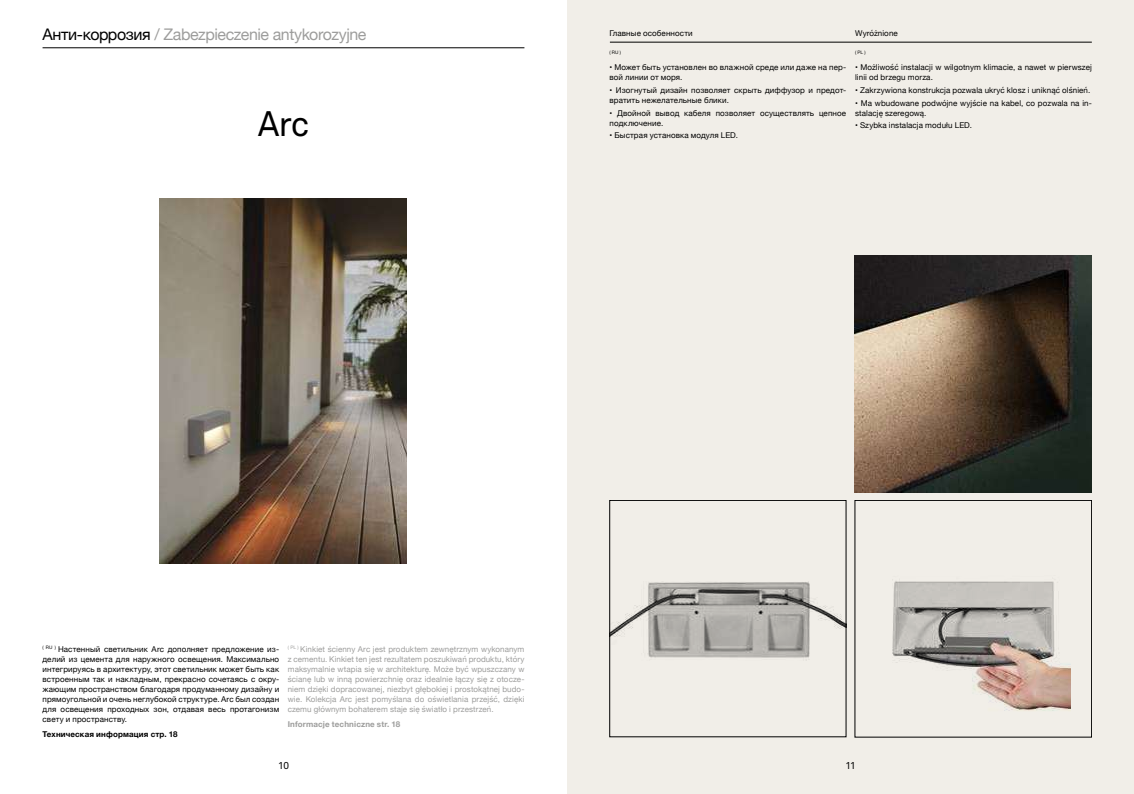
<style>
.page{position:relative;width:1134px;height:794px;background:#fff}
.page>*{position:absolute;margin:0;border:0;box-sizing:border-box;transform-origin:0 0}
.t1{font:35px "Akkurat";color:#000}
.t2{font:16px "Helvetica Neue";letter-spacing:-.03em;color:#9d9d9c}
.t3{font:10px "Akkurat";color:#000}
.t4{font:8px/10px "Helvetica Neue";letter-spacing:.01em;color:#000}
.t5{font:8px/10px "Helvetica Neue";letter-spacing:.01em;color:#9d9d9c;text-align:justify}
.t6{font:700 8px "Helvetica Neue";letter-spacing:.02em;color:#000}
.t7{font:700 8px "Helvetica Neue";letter-spacing:.015em;color:#9d9d9c}
.t8{font:4.7px "Helvetica Neue";color:#000}
.s1{color:#000}
</style>
<div class="page">
<div style="left:567px;top:0;width:567px;height:794px;background:#f1eee8"></div>
<img style="left:159px;top:198px;width:247px;height:366px">
<img style="left:855px;top:255px;width:237px;height:237px">
<img style="left:612px;top:581px;width:232px;height:80px">
<img style="left:892px;top:579px;width:178px;height:132px">
<div style="left:855px;top:500px;width:237px;height:237px;border:1px solid #000"></div>
<hr style="left:610px;top:42px;width:482px;height:1px;background:#000">
<hr style="left:43px;top:48px;width:481px;height:1px;background:#000">
<h2 class="t2" style="left:43px;top:23px;width:325px"><span class="s1">Анти-коррозия</span> / Zabezpieczenie antykorozyjne</h2>
<p class="t4" style="left:609px;top:29px;width:85px">Главные особенности</p>
<p class="t4" style="left:855px;top:29px;width:44px">Wyróżnione</p>
<h1 class="t1" style="left:258px;top:103px;width:53px">Arc</h1>
<p class="t8" style="left:609px;top:49px;width:13px">( RU )</p>
<p class="t4" style="left:609px;top:62px;width:238px">• Может быть установлен во влажной среде или даже на пер&shy;вой линии от моря.</p>
<p class="t4" style="left:609px;top:85px;width:238px">• Изогнутый дизайн позволяет скрыть диффузор и предот&shy;вратить нежелательные блики.</p>
<p class="t4" style="left:609px;top:108px;width:238px">• Двойной вывод кабеля позволяет осуществлять цепное подключение.</p>
<p class="t4" style="left:609px;top:131px;width:130px">• Быстрая установка модуля LED.</p>
<p class="t8" style="left:855px;top:49px;width:12px">( PL )</p>
<p class="t4" style="left:855px;top:62px;width:238px">• Możliwość instalacji w wilgotnym klimacie, a nawet w pierwszej linii od brzegu morza.</p>
<p class="t4" style="left:855px;top:85px;width:237px">• Zakrzywiona konstrukcja pozwala ukryć klosz i uniknąć olśnień.</p>
<p class="t4" style="left:855px;top:98px;width:238px">• Ma wbudowane podwójne wyjście na kabel, co pozwala na in&shy;stalację szeregową.</p>
<p class="t4" style="left:855px;top:121px;width:118px">• Szybka instalacja modułu LED.</p>
<p class="t4" style="left:43px;top:644px;width:238px;text-align:justify"><sup>(</sup> <sup>RU</sup> <sup>)</sup> Настенный светильник Arc дополняет предложение из&shy;делий из цемента для наружного освещения. Максимально интегрируясь в архитектуру, этот светильник может быть как встроенным так и накладным, прекрасно сочетаясь с окру&shy;жающим пространством благодаря продуманному дизайну и прямоугольной и очень неглубокой структуре. Arc был создан для освещения проходных зон, отдавая весь протагонизм свету и пространству.</p>
<p class="t6" style="left:43px;top:728px;width:137px">Техническая информация стр. 18</p>
<p class="t5" style="left:288px;top:644px;width:238px"><sup>(</sup> <sup>PL</sup> <sup>)</sup> Kinkiet ścienny Arc jest produktem zewnętrznym wykonanym z cementu. Kinkiet ten jest rezultatem poszukiwań produktu, który maksymalnie wtapia się w architekturę. Może być wpuszczany w ścianę lub w inną powierzchnię oraz idealnie łączy się z otocze&shy;niem dzięki dopracowanej, niezbyt głębokiej i prostokątnej budo&shy;wie. Kolekcja Arc jest pomyślana do oświetlania przejść, dzięki czemu głównym bohaterem staje się światło i przestrzeń.</p>
<p class="t7" style="left:288px;top:718px;width:114px">Informacje techniczne str. 18</p>
<p class="t3" style="left:278px;top:760px;width:12px">10</p>
<p class="t3" style="left:845px;top:760px;width:12px">11</p>
</div>
